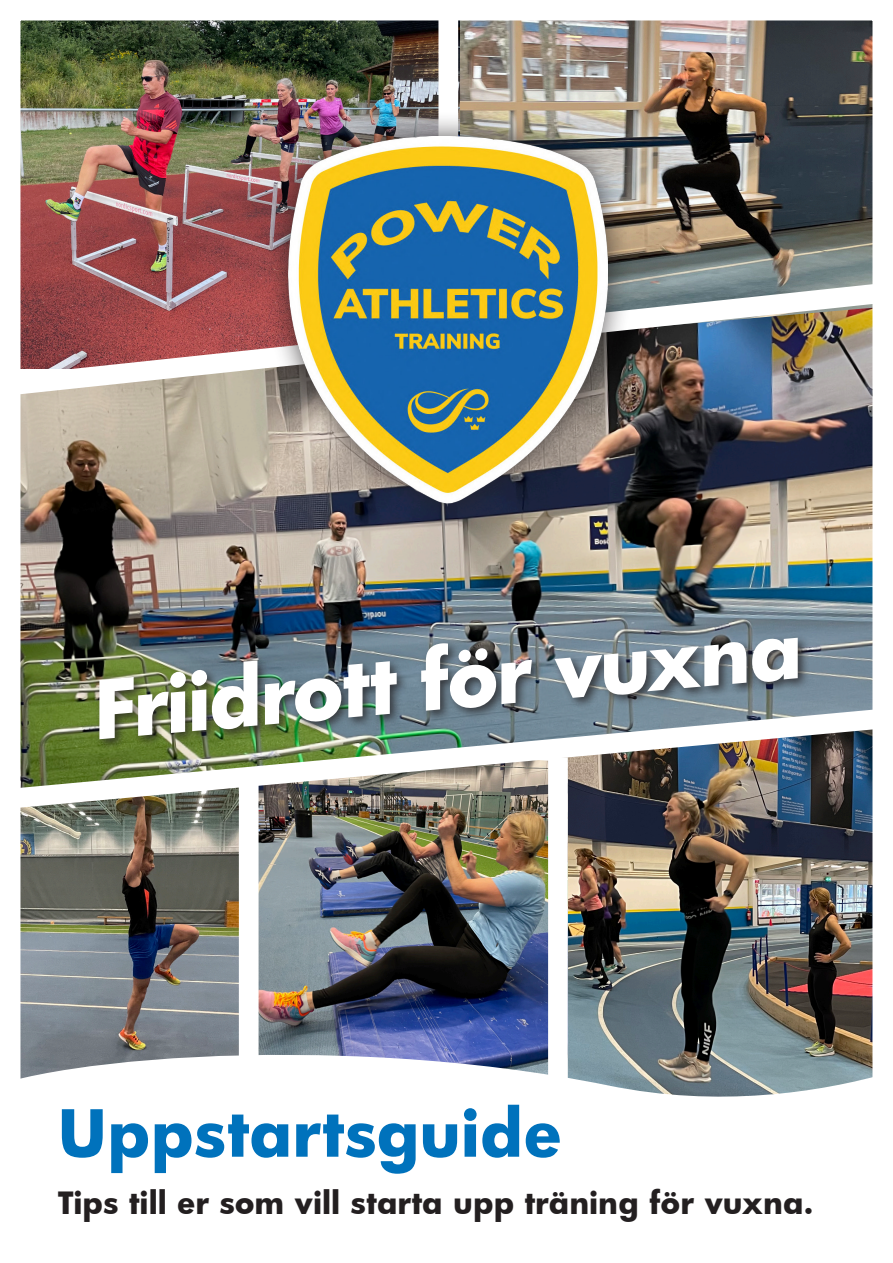
<style>
.page{position:relative;width:893px;height:1263px;background:#fff}
.page>*{position:absolute;margin:0;border:0;box-sizing:border-box;transform-origin:0 0}
.t1{font:700 78.3px "Futura";color:#fff}
.Brödtext{font:700 63px "Futura";color:#0072bc}
.Styckeformat_2{font:700 30px "Futura";color:#231f20}
</style>
<div class="page">
<img style="left:20px;top:20px;width:853px;height:1077px">
<div style="left:239px;top:770px;width:20px;height:341px;background:#fff"></div>
<p class="t1" style="left:87px;top:656px;width:713px;rotate:-5deg">Friidrott för vuxna</p>
<p class="Brödtext" style="left:58px;top:1089px;width:506px">Uppstartsguide</p>
<p class="Styckeformat_2" style="left:58px;top:1182px;width:758px">Tips till er som vill starta upp träning för vuxna.</p>
</div>
